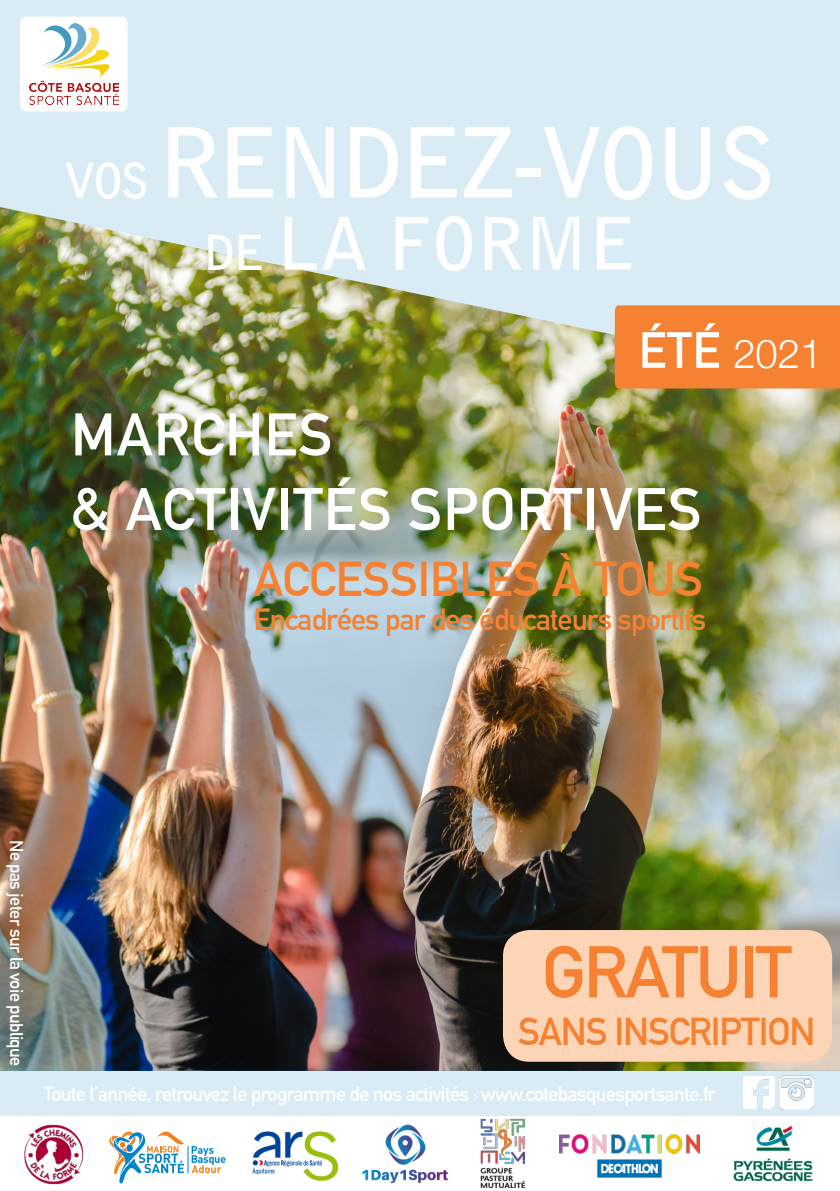
<style>
.page{position:relative;width:840px;height:1191px;background:#fff}
.page>*{position:absolute;margin:0;border:0;box-sizing:border-box;transform-origin:0 0}
.t1{font:700 96px "Bell Gothic Std";letter-spacing:-.05em;color:#fff}
.t2{font:700 72px "Bell Gothic Std";color:#fff}
.t3{font:700 72px "DIN Alternate";letter-spacing:-.03em;color:#f48232}
.t4{font:700 59px "DIN Alternate";letter-spacing:.02em;color:#fff}
.t5{font:700 48px "DIN Alternate";color:#f48232}
.t6{font:300 40px "Helvetica Neue";color:#fff}
.t7{font:700 38px "DIN Alternate";letter-spacing:-.03em;color:#f48232}
.t8{font:700 30px "DIN Alternate";letter-spacing:-.03em;color:#f48232}
.t9{font:700 20px "DIN Alternate";letter-spacing:-.03em;color:#fff}
.t10{font:700 18px "DIN Alternate";letter-spacing:-.03em;color:#fff}
.s1{font-size:48px}
.s2{font-family:"DIN Alternate";font-weight:700;font-size:50px}
</style>
<div class="page">
<img style="left:0;top:397px;width:839px;height:673px">
<img style="left:725px;top:1115px;width:94px;height:67px">
<img style="left:24px;top:1124px;width:59px;height:60px">
<div style="left:502px;top:930px;width:329px;height:131px;background:#fdd5b6;border-radius:26px"></div>
<img style="left:252px;top:1131px;width:87px;height:50px">
<img style="left:362px;top:1124px;width:87px;height:60px">
<img style="left:480px;top:1119px;width:44px;height:68px">
<img style="left:559px;top:1134px;width:140px;height:43px">
<img style="left:0;top:0;width:839px;height:397px">
<div style="left:20px;top:17px;width:107px;height:94px;background:#fff;border-radius:6px"></div>
<img style="left:29px;top:23px;width:89px;height:82px">
<div style="left:0;top:1070px;width:839px;height:45px;background:#d9ecf6"></div>
<img style="left:743px;top:1076px;width:30px;height:32px">
<img style="left:780px;top:1075px;width:32px;height:34px">
<svg style="left:109px;top:1131px;width:116px;height:52px"></svg>
<div style="left:614px;top:305px;width:225px;height:83px;background:#f48232"></div>
<p class="t1" style="left:64px;top:105px;width:713px"><span class="s1">VOS</span> RENDEZ-VOUS</p>
<p class="t2" style="left:203px;top:200px;width:434px"><span class="s1">DE</span> LA FORME</p>
<p class="t6" style="left:638px;top:321px;width:185px"><span class="s2">ÉTÉ</span> 2021</p>
<p class="t4" style="left:71px;top:390px;width:263px">MARCHES</p>
<p class="t4" style="left:71px;top:464px;width:631px">&amp; ACTIVITÉS SPORTIVES</p>
<p class="t5" style="left:254px;top:542px;width:450px">ACCESSIBLES À TOUS</p>
<p class="t8" style="left:254px;top:597px;width:453px">Encadrées par des éducateurs sportifs</p>
<p class="t10" style="left:30px;top:840px;width:228px;rotate:90deg">Ne pas jeter sur la voie publique</p>
<p class="t3" style="left:541px;top:917px;width:251px">GRATUIT</p>
<p class="t7" style="left:518px;top:1003px;width:299px">SANS INSCRIPTION</p>
<p class="t9" style="left:44px;top:1078px;width:673px">Toute l’année, retrouvez le programme de nos activités : www.cotebasquesportsante.fr</p>
</div>
